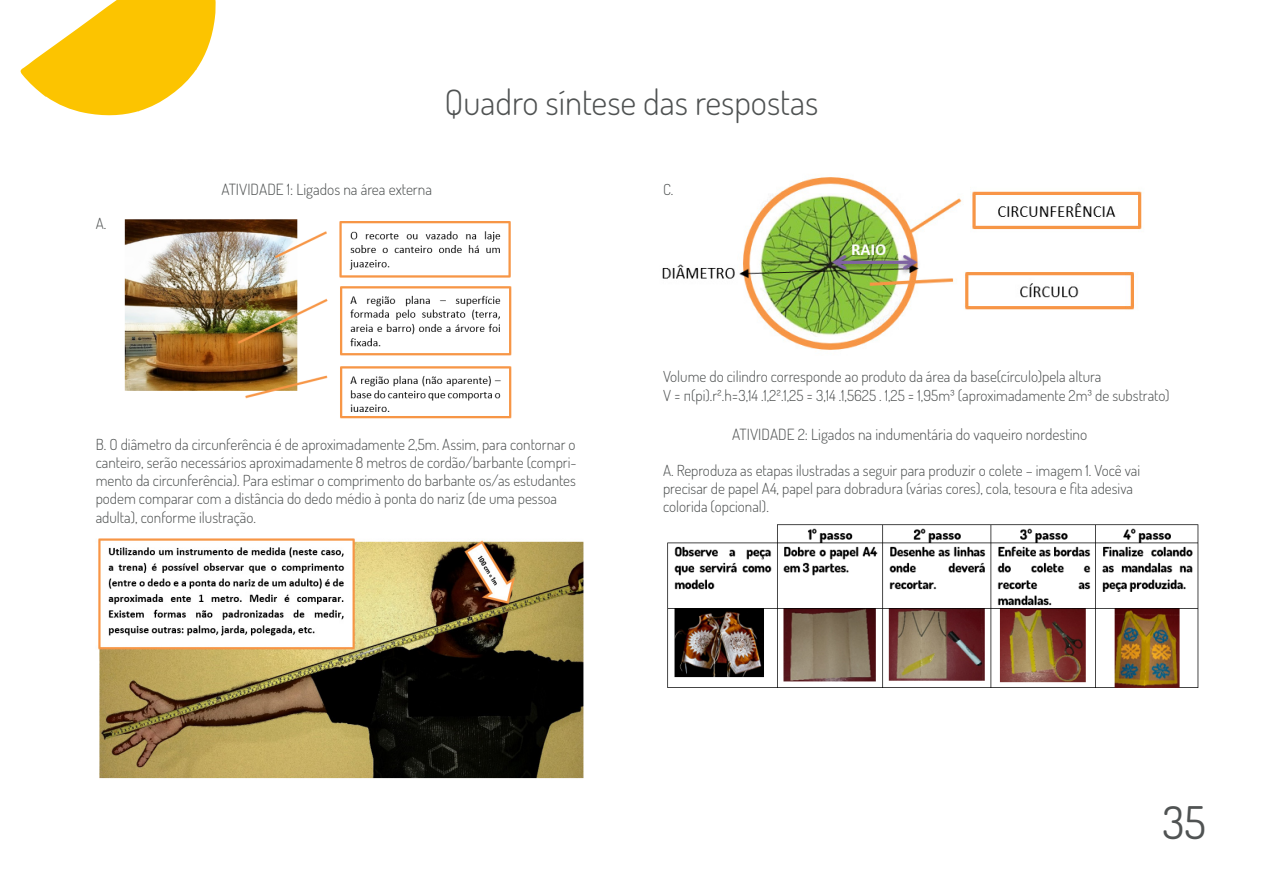
<style>
.page{position:relative;width:1263px;height:893px;background:#fff}
.page>*{position:absolute;margin:0;border:0;box-sizing:border-box;transform-origin:0 0}
.t1{font:45px "Dosis";color:#505353}
.Sub_Ficha_Téc___Ativ{font:300 34.95px "Dosis";color:#4f5252}
.Texto_Corrido{font:300 15.45px "Dosis";color:#4f5252}
.Texto_Corrido-2{font:300 15.3px/18.3px "Dosis";color:#4f5252}
</style>
<div class="page">
<img style="left:662px;top:177px;width:480px;height:173px">
<svg style="left:20px;top:0;width:196px;height:116px"></svg>
<img style="left:124px;top:219px;width:388px;height:200px">
<img style="left:98px;top:538px;width:486px;height:241px">
<img style="left:667px;top:524px;width:532px;height:164px">
<p class="Texto_Corrido-2" style="left:96px;top:214px;width:12px">A.</p>
<p class="Sub_Ficha_Téc___Ativ" style="left:445px;top:80px;width:375px">Quadro síntese das respostas</p>
<p class="Texto_Corrido" style="left:221px;top:179px;width:212px">ATIVIDADE 1: Ligados na área externa</p>
<p class="Texto_Corrido-2" style="left:663px;top:180px;width:12px">C.</p>
<p class="Texto_Corrido-2" style="left:663px;top:366px;width:440px">Volume do cilindro corresponde ao produto da área da base(círculo)pela altura</p>
<p class="Texto_Corrido-2" style="left:663px;top:386px;width:508px">V = π(pi).r².h=3,14 .1,2².1,25 = 3,14 .1,5625 . 1,25 = 1,95m³ (aproximadamente 2m³ de substrato)</p>
<p class="Texto_Corrido-2" style="left:96px;top:434px;width:482px">B. O diâmetro da circunferência é de aproximadamente 2,5m. Assim, para contornar o canteiro, serão necessários aproximadamente 8 metros de cordão/barbante (compri&shy;mento da circunferência). Para estimar o comprimento do barbante os/as estudantes podem comparar com a distância do dedo médio à ponta do nariz (de uma pessoa adulta), conforme ilustração.</p>
<p class="Texto_Corrido" style="left:732px;top:425px;width:356px">ATIVIDADE 2: Ligados na indumentária do vaqueiro nordestino</p>
<p class="Texto_Corrido-2" style="left:663px;top:461px;width:479px">A. Reproduza as etapas ilustradas a seguir para produzir o colete – imagem 1. Você vai precisar de papel A4, papel para dobradura (várias cores), cola, tesoura e fita adesiva colorida (opcional).</p>
<h1 class="t1" style="left:1162px;top:793px;width:45px">35</h1>
</div>
